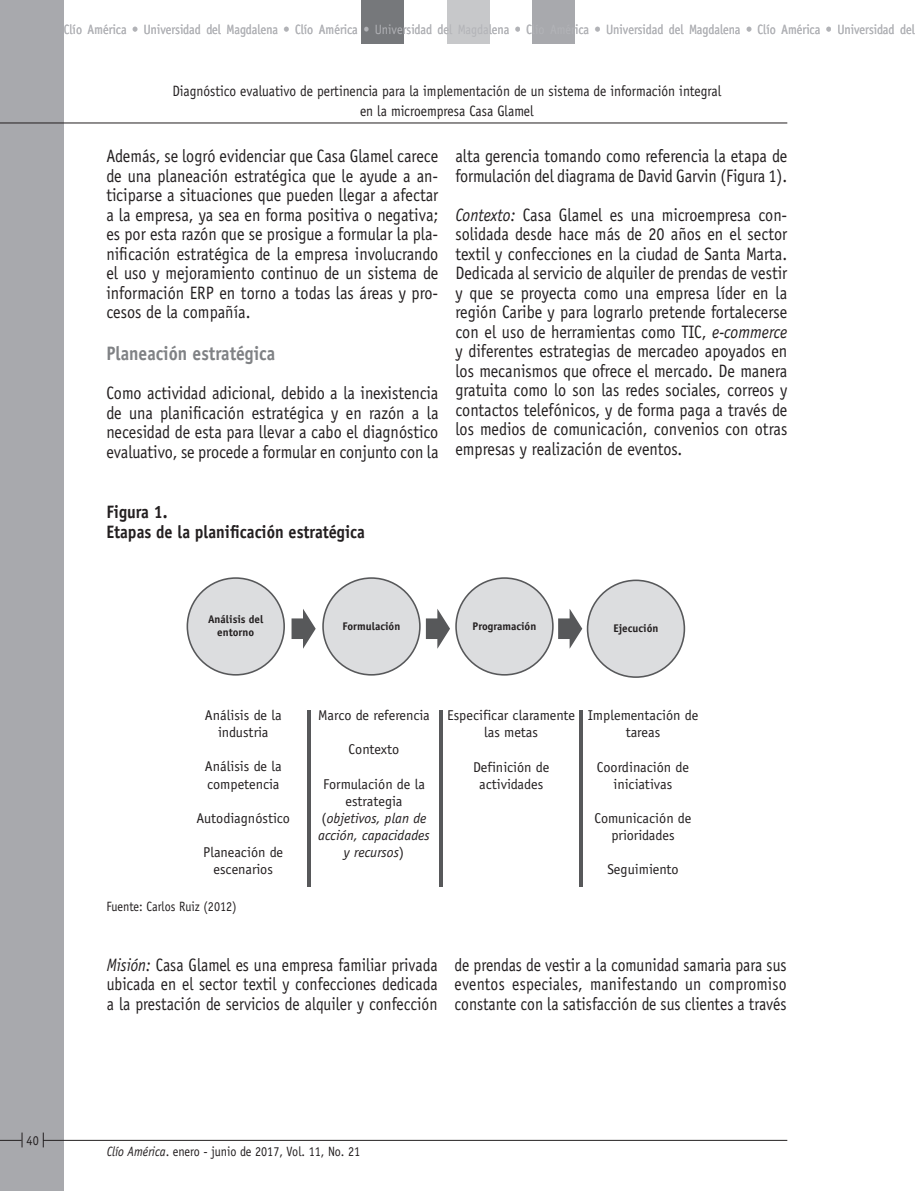
<style>
.page{position:relative;width:915px;height:1191px;background:#fff}
.page>*{position:absolute;margin:0;border:0;box-sizing:border-box;transform-origin:0 0}
.t1{font:700 19.5px "Officina Sans";color:#808285;scale:.9 1}
.t2{font:18px/19.5px "Officina Sans";color:#231f20;text-align:justify;scale:.9 1}
.t3{font:18px/19.5px "Officina Sans";color:#231f20;text-align:justify;scale:.87 1}
.t4{font:700 18px/19.8px "Officina Sans";color:#231f20;scale:.9 1}
.t5{font:15px/19.8px "Officina Sans";color:#231f20;text-align:center;scale:.9 1}
.t6{font:14.25px/17.1px "Officina Sans";color:#231f20;text-align:center}
.t7{font:italic 14.25px/17.1px "Officina Sans";color:#231f20;text-align:center}
.t8{font:13.5px "Officina Sans";color:#b2b3b7;scale:.9 1}
.t9{font:13.5px "Officina Sans";color:#231f20;scale:.9 1}
.t10{font:700 11.1px/13.4px "Officina Sans";color:#231f20;text-align:center}
.s1{font-style:italic}
.s2{font-style:normal}
</style>
<div class="page">
<div style="left:0;top:0;width:64px;height:1191px;background:#a8a9ad"></div>
<hr style="left:43px;top:1140px;width:744px;height:1px;background:#231f20">
<svg style="left:43px;top:1132px;width:1px;height:15px"></svg>
<svg style="left:0;top:1132px;width:23px;height:15px"></svg>
<div style="left:361px;top:0;width:43px;height:44px;background:#76787b"></div>
<div style="left:531px;top:0;width:43px;height:44px;background:#a8a9ad"></div>
<div style="left:446px;top:0;width:43px;height:44px;background:#c7c8ca"></div>
<hr style="left:0;top:123px;width:787px;height:1px;background:#231f20">
<div style="left:187px;top:578px;width:97px;height:97px;background:#dcdddf;border-radius:50%"></div>
<div style="left:186px;top:577px;width:99px;height:98px;border:2px solid #57585a;border-radius:50%"></div>
<div style="left:323px;top:578px;width:97px;height:97px;background:#dcdddf;border-radius:50%"></div>
<div style="left:322px;top:577px;width:98px;height:98px;border:2px solid #57585a;border-radius:50%"></div>
<div style="left:456px;top:578px;width:96px;height:97px;background:#dcdddf;border-radius:50%"></div>
<div style="left:455px;top:577px;width:98px;height:98px;border:2px solid #57585a;border-radius:50%"></div>
<div style="left:587px;top:580px;width:97px;height:97px;background:#dcdddf;border-radius:50%"></div>
<div style="left:586px;top:579px;width:99px;height:99px;border:2px solid #57585a;border-radius:50%"></div>
<div style="left:291px;top:618px;width:15px;height:21px;background:#57585a"></div>
<svg style="left:303px;top:609px;width:12px;height:39px"></svg>
<div style="left:426px;top:618px;width:14px;height:21px;background:#57585a"></div>
<svg style="left:437px;top:609px;width:13px;height:39px"></svg>
<div style="left:558px;top:618px;width:14px;height:21px;background:#57585a"></div>
<svg style="left:569px;top:609px;width:13px;height:39px"></svg>
<hr style="left:307px;top:710px;width:4px;height:176px;background:#57585a">
<hr style="left:439px;top:710px;width:3px;height:176px;background:#57585a">
<hr style="left:579px;top:710px;width:3px;height:176px;background:#57585a">
<p class="t8" style="left:64px;top:21px;width:946px">Clío América • Universidad del Magdalena • Clío América • Universidad del Magdalena • Clío América • Universidad del Magdalena • Clío América • Universidad del</p>
<p class="t5" style="left:172px;top:81px;width:611px">Diagnóstico evaluativo de pertinencia para la implementación de un sistema de información integral en la microempresa Casa Glamel</p>
<p class="t2" style="left:106px;top:147px;width:370px">Además, se logró evidenciar que Casa Glamel carece de una planeación estratégica que le ayude a an&shy;ticiparse a situaciones que pueden llegar a afectar a la empresa, ya sea en forma positiva o negativa; es por esta razón que se prosigue a formular la pla&shy;nificación estratégica de la empresa involucrando el uso y mejoramiento continuo de un sistema de información ERP en torno a todas las áreas y pro&shy;cesos de la compañía.</p>
<p class="t1" style="left:106px;top:342px;width:189px">Planeación estratégica</p>
<p class="t2" style="left:106px;top:384px;width:370px">Como actividad adicional, debido a la inexistencia de una planificación estratégica y en razón a la necesidad de esta para llevar a cabo el diagnóstico evaluativo, se procede a formular en conjunto con la</p>
<p class="t2" style="left:455px;top:146px;width:370px">alta gerencia tomando como referencia la etapa de formulación del diagrama de David Garvin (Figura 1).</p>
<p class="t2" style="left:455px;top:205px;width:370px"><span class="s1">Contexto:</span> Casa Glamel es una microempresa con&shy;solidada desde hace más de 20 años en el sector textil y confecciones en la ciudad de Santa Marta.<br>Dedicada al servicio de alquiler de prendas de vestir y que se proyecta como una empresa líder en la región Caribe y para lograrlo pretende fortalecerse con el uso de herramientas como TIC, <span class="s1">e-commerce </span>y diferentes estrategias de mercadeo apoyados en los mecanismos que ofrece el mercado. De manera gratuita como lo son las redes sociales, correos y contactos telefónicos, y de forma paga a través de los medios de comunicación, convenios con otras empresas y realización de eventos.</p>
<p class="t4" style="left:106px;top:502px;width:288px">Figura 1.<br>Etapas de la planificación estratégica</p>
<p class="t10" style="left:208px;top:612px;width:57px">Análisis del entorno</p>
<p class="t6" style="left:205px;top:707px;width:78px">Análisis de la industria</p>
<p class="t6" style="left:205px;top:758px;width:78px;text-align:left">Análisis de la competencia</p>
<p class="t6" style="left:196px;top:809px;width:95px">Autodiagnóstico</p>
<p class="t6" style="left:203px;top:843px;width:81px">Planeación de escenarios</p>
<p class="t9" style="left:106px;top:898px;width:146px">Fuente: Carlos Ruiz (2012)</p>
<p class="t10" style="left:342px;top:619px;width:59px">Formulación</p>
<p class="t10" style="left:472px;top:619px;width:65px">Programación</p>
<p class="t10" style="left:613px;top:621px;width:46px">Ejecución</p>
<p class="t6" style="left:318px;top:707px;width:113px">Marco de referencia</p>
<p class="t6" style="left:348px;top:741px;width:52px">Contexto</p>
<p class="t7" style="left:318px;top:775px;width:113px"><span class="s2">Formulación de la estrategia (</span>objetivos, plan de acción, capacidades y recursos<span class="s2">)</span></p>
<p class="t6" style="left:447px;top:707px;width:129px">Especificar claramente las metas</p>
<p class="t6" style="left:473px;top:758px;width:78px">Definición de actividades</p>
<p class="t6" style="left:587px;top:707px;width:112px">Implementación de tareas</p>
<p class="t6" style="left:596px;top:758px;width:94px">Coordinación de iniciativas</p>
<p class="t6" style="left:594px;top:809px;width:98px">Comunicación de prioridades</p>
<p class="t6" style="left:607px;top:861px;width:73px">Seguimiento</p>
<p class="t3" style="left:107px;top:954px;width:382px"><span class="s1">Misión:</span> Casa Glamel es una empresa familiar privada ubicada en el sector textil y confecciones dedicada a la prestación de servicios de alquiler y confección</p>
<p class="t3" style="left:454px;top:954px;width:383px">de prendas de vestir a la comunidad samaria para sus eventos especiales, manifestando un compromiso constante con la satisfacción de sus clientes a través</p>
<p class="t9" style="left:27px;top:1132px;width:15px">40</p>
<p class="t9" style="left:107px;top:1144px;width:283px"><span class="s1">Clío América</span>. enero - junio de 2017, Vol. 11, No. 21</p>
</div>
